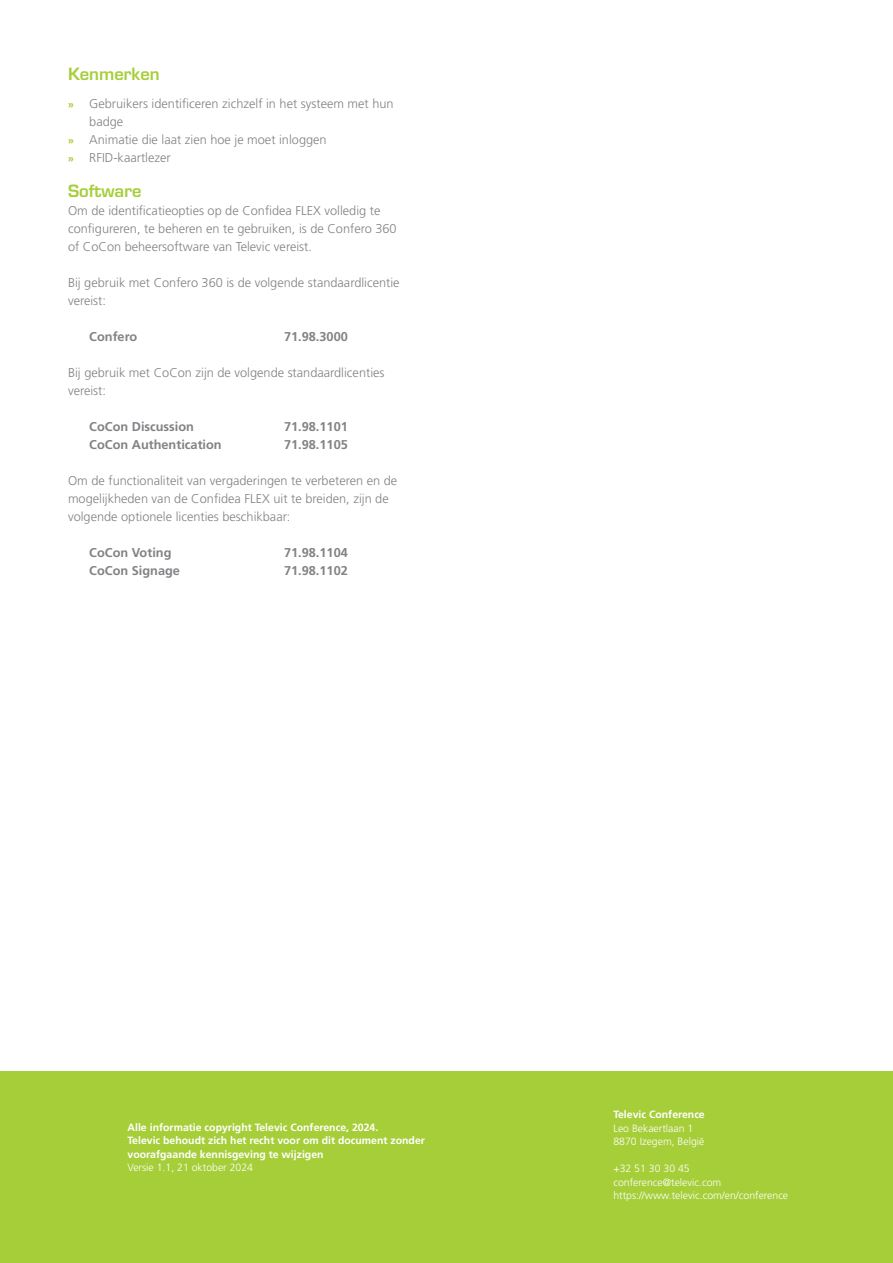
<style>
.page{position:relative;width:893px;height:1263px;background:#fff}
.page>*{position:absolute;margin:0;border:0;box-sizing:border-box;transform-origin:0 0}
.t1{font:600 16.5px "Eurostile LT Std";color:#a6ce39}
.t2{font:300 12.75px/18px "Frutiger LT Std";color:#808285}
.t3{font:700 12.75px "Frutiger LT Std";color:#808285}
.t4{font:700 10.5px/13.5px "Frutiger LT Std";color:#fff}
.t5{font:300 10.5px/13.5px "Frutiger LT Std";color:#fff}
.s1{font-weight:700;font-size:10.5px;color:#a6ce39}
</style>
<div class="page">
<div style="left:0;top:1071px;width:893px;height:192px;background:#a6ce39"></div>
<p class="t1" style="left:68px;top:64px;width:93px">Kenmerken</p>
<p class="t2" style="left:68px;top:95px;width:327px"><span class="s1">»</span> Gebruikers identificeren zichzelf in het systeem met hun</p>
<p class="t2" style="left:89px;top:113px;width:36px">badge</p>
<p class="t2" style="left:68px;top:131px;width:260px"><span class="s1">»</span> Animatie die laat zien hoe je moet inloggen</p>
<p class="t2" style="left:68px;top:149px;width:104px"><span class="s1">»</span> RFID-kaartlezer</p>
<p class="t1" style="left:68px;top:181px;width:75px">Software</p>
<p class="t2" style="left:68px;top:202px;width:330px">Om de identificatieopties op de Confidea FLEX volledig te configureren, te beheren en te gebruiken, is de Confero 360 of CoCon beheersoftware van Televic vereist.</p>
<p class="t2" style="left:68px;top:274px;width:333px">Bij gebruik met Confero 360 is de volgende standaardlicentie vereist:</p>
<p class="t3" style="left:89px;top:329px;width:49px">Confero</p>
<p class="t3" style="left:284px;top:329px;width:65px">71.98.3000</p>
<p class="t2" style="left:68px;top:364px;width:318px">Bij gebruik met CoCon zijn de volgende standaardlicenties vereist:</p>
<p class="t3" style="left:89px;top:419px;width:106px">CoCon Discussion</p>
<p class="t3" style="left:284px;top:419px;width:65px">71.98.1101</p>
<p class="t3" style="left:89px;top:437px;width:134px">CoCon Authentication</p>
<p class="t3" style="left:284px;top:437px;width:65px">71.98.1105</p>
<p class="t2" style="left:68px;top:472px;width:331px">Om de functionaliteit van vergaderingen te verbeteren en de mogelijkheden van de Confidea FLEX uit te breiden, zijn de volgende optionele licenties beschikbaar:</p>
<p class="t3" style="left:89px;top:545px;width:84px">CoCon Voting</p>
<p class="t3" style="left:284px;top:545px;width:65px">71.98.1104</p>
<p class="t3" style="left:89px;top:563px;width:92px">CoCon Signage</p>
<p class="t3" style="left:284px;top:563px;width:65px">71.98.1102</p>
<p class="t4" style="left:128px;top:1120px;width:299px">Alle informatie copyright Televic Conference, 2024.<br>Televic behoudt zich het recht voor om dit document zonder voorafgaande kennisgeving te wijzigen</p>
<p class="t5" style="left:128px;top:1161px;width:127px">Versie 1.1, 21 oktober 2024</p>
<p class="t4" style="left:613px;top:1108px;width:93px">Televic Conference</p>
<p class="t5" style="left:613px;top:1121px;width:93px">Leo Bekaertlaan 1<br>8870 Izegem, België</p>
<p class="t5" style="left:613px;top:1162px;width:176px">+32 51 30 30 45 conference@televic.com https://www.televic.com/en/conference</p>
</div>
